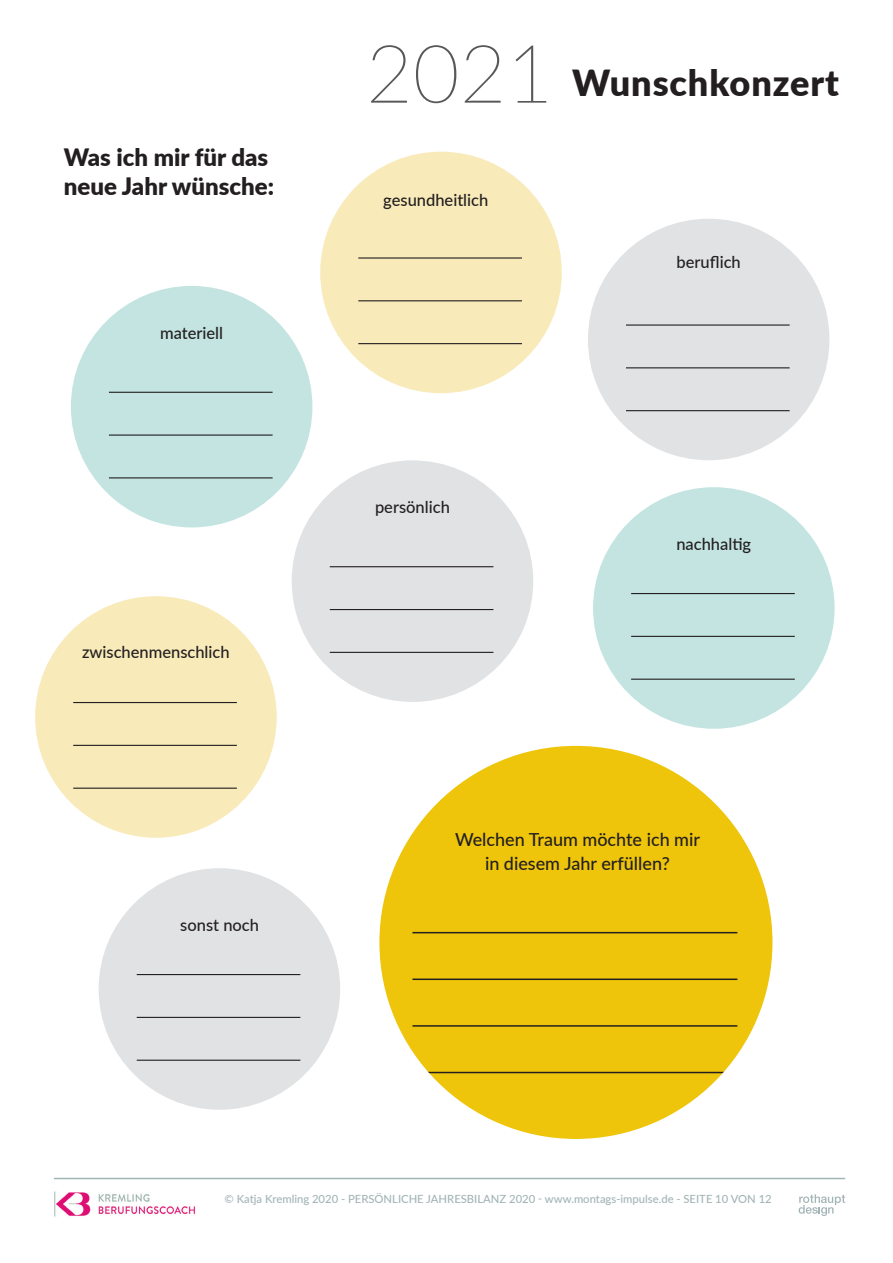
<style>
.page{position:relative;width:893px;height:1263px;background:#fff}
.page>*{position:absolute;margin:0;border:0;box-sizing:border-box;transform-origin:0 0}
.t1{font:100 80.7px "Lato";color:#57585a}
.t2{font:900 36px "Lato";letter-spacing:.025em;color:#231f20}
.t3{font:900 24px/28.8px "Lato";color:#231f20}
.t4{font:500 18px/24px "Lato";color:#231f20;text-align:center}
.t5{font:500 16.5px "Lato";color:#231f20}
.t6{font:500 11.25px "Lato";color:#a3b4b5}
</style>
<div class="page">
<img style="left:54px;top:1191px;width:141px;height:26px">
<hr style="left:54px;top:1178px;width:791px;height:1px;background:#a3b4b5">
<svg style="left:799px;top:1194px;width:46px;height:22px"></svg>
<div style="left:99px;top:868px;width:241px;height:242px;background:#e1e2e4;border-radius:50%"></div>
<hr style="left:137px;top:974px;width:163px;height:1px;background:#231f20">
<hr style="left:137px;top:1017px;width:163px;height:1px;background:#231f20">
<hr style="left:137px;top:1060px;width:163px;height:1px;background:#231f20">
<div style="left:35px;top:596px;width:242px;height:242px;background:#f8eab9;border-radius:50%"></div>
<hr style="left:73px;top:702px;width:164px;height:1px;background:#231f20">
<hr style="left:73px;top:745px;width:164px;height:1px;background:#231f20">
<hr style="left:73px;top:788px;width:164px;height:1px;background:#231f20">
<div style="left:292px;top:460px;width:241px;height:242px;background:#e1e2e4;border-radius:50%"></div>
<hr style="left:330px;top:566px;width:163px;height:1px;background:#231f20">
<hr style="left:330px;top:609px;width:163px;height:1px;background:#231f20">
<hr style="left:330px;top:652px;width:163px;height:1px;background:#231f20">
<div style="left:71px;top:286px;width:241px;height:241px;background:#c3e4e1;border-radius:50%"></div>
<hr style="left:109px;top:392px;width:164px;height:1px;background:#231f20">
<hr style="left:109px;top:434px;width:164px;height:2px;background:#231f20">
<hr style="left:109px;top:477px;width:164px;height:1px;background:#231f20">
<div style="left:320px;top:152px;width:242px;height:241px;background:#f8eab9;border-radius:50%"></div>
<hr style="left:358px;top:257px;width:164px;height:2px;background:#231f20">
<hr style="left:358px;top:300px;width:164px;height:1px;background:#231f20">
<hr style="left:358px;top:343px;width:164px;height:1px;background:#231f20">
<div style="left:593px;top:487px;width:242px;height:242px;background:#c3e4e1;border-radius:50%"></div>
<hr style="left:631px;top:593px;width:164px;height:1px;background:#231f20">
<hr style="left:631px;top:636px;width:164px;height:1px;background:#231f20">
<hr style="left:631px;top:679px;width:164px;height:1px;background:#231f20">
<div style="left:588px;top:219px;width:241px;height:241px;background:#e1e2e4;border-radius:50%"></div>
<hr style="left:626px;top:324px;width:164px;height:2px;background:#231f20">
<hr style="left:626px;top:367px;width:164px;height:1px;background:#231f20">
<hr style="left:626px;top:410px;width:164px;height:1px;background:#231f20">
<div style="left:379px;top:746px;width:393px;height:393px;background:#eec50b;border-radius:50%"></div>
<hr style="left:412px;top:932px;width:325px;height:1px;background:#231f20">
<hr style="left:412px;top:978px;width:325px;height:2px;background:#231f20">
<hr style="left:412px;top:1025px;width:325px;height:2px;background:#231f20">
<hr style="left:412px;top:1072px;width:325px;height:1px;background:#231f20">
<h3 class="t3" style="left:64px;top:142px;width:212px">Was ich mir für das neue Jahr wünsche:</h3>
<h3 class="t5" style="left:160px;top:322px;width:65px">materiell</h3>
<h3 class="t5" style="left:82px;top:640px;width:149px">zwischenmenschlich</h3>
<h3 class="t5" style="left:180px;top:913px;width:80px">sonst noch</h3>
<h1 class="t1" style="left:366px;top:19px;width:189px">2021</h1>
<h2 class="t2" style="left:572px;top:56px;width:268px">Wunschkonzert</h2>
<h3 class="t5" style="left:383px;top:188px;width:107px">gesundheitlich</h3>
<h3 class="t5" style="left:677px;top:250px;width:66px">beruflich</h3>
<h3 class="t5" style="left:375px;top:495px;width:76px">persönlich</h3>
<h3 class="t5" style="left:676px;top:532px;width:76px">nachhaltig</h3>
<h3 class="t4" style="left:455px;top:827px;width:247px">Welchen Traum möchte ich mir in diesem Jahr erfüllen?</h3>
<p class="t6" style="left:225px;top:1191px;width:549px">© Katja Kremling 2020 - PERSÖNLICHE JAHRESBILANZ 2020 - www.montags-impulse.de - SEITE 10 VON 12</p>
</div>
